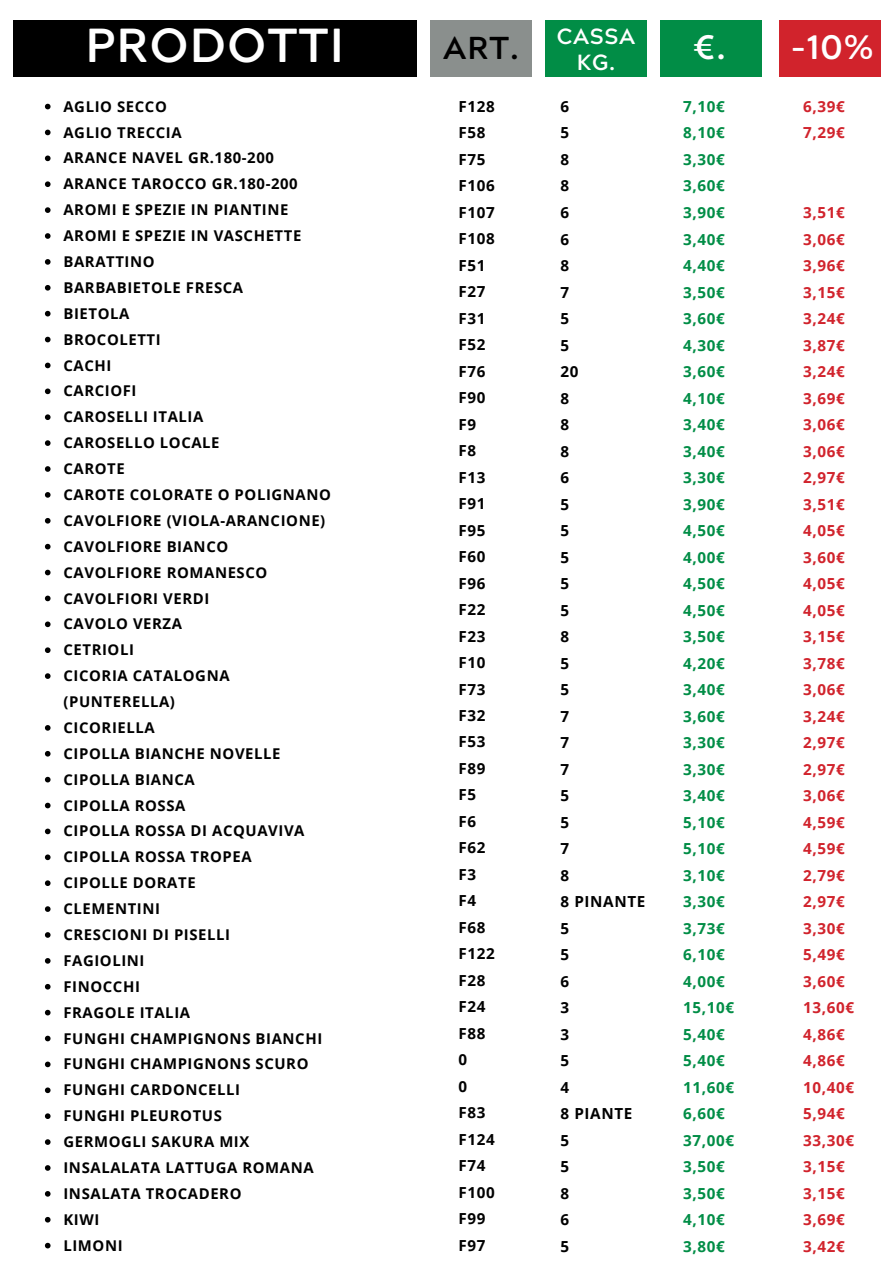
<style>
.page{position:relative;width:894px;height:1264px;background:#fff}
.page>*{position:absolute;margin:0;border:0;box-sizing:border-box;transform-origin:0 0}
.t1{font:700 47.7px "Acherus Grotesque";letter-spacing:.03em;color:#fff}
.t2{font:700 33.75px "Acherus Grotesque";color:#fff}
.t3{font:700 31.65px "Acherus Grotesque";color:#000}
.t4{font:700 21.9px/26.1px "Acherus Grotesque";letter-spacing:.03em;color:#fff;text-align:center}
.t5{font:700 15.3px/26.5px "Open Sans";letter-spacing:.04em;color:#018d46}
.t6{font:700 15.3px/26.5px "Open Sans";letter-spacing:.04em;color:#d1232c}
.t7{font:700 15.3px/26.5px "Open Sans";letter-spacing:.04em;color:#000}
.t8{font:700 15.15px/26.4px "Open Sans";letter-spacing:.04em;color:#000}
.t9{font:700 14.85px/25.8px "Open Sans";letter-spacing:.04em;color:#000}
</style>
<div class="page">
<div style="left:13px;top:21px;width:403px;height:56px;background:#000"></div>
<div style="left:430px;top:21px;width:101px;height:56px;background:#8a8f8d"></div>
<div style="left:545px;top:21px;width:102px;height:56px;background:#018d46"></div>
<div style="left:660px;top:21px;width:101px;height:56px;background:#018d46"></div>
<div style="left:778px;top:21px;width:102px;height:56px;background:#d1232c"></div>
<svg style="left:45px;top:104px;width:6px;height:5px"></svg>
<svg style="left:45px;top:130px;width:6px;height:5px"></svg>
<svg style="left:45px;top:155px;width:6px;height:6px"></svg>
<svg style="left:45px;top:181px;width:6px;height:6px"></svg>
<svg style="left:45px;top:207px;width:6px;height:6px"></svg>
<svg style="left:45px;top:233px;width:6px;height:6px"></svg>
<svg style="left:45px;top:259px;width:6px;height:6px"></svg>
<svg style="left:45px;top:285px;width:6px;height:5px"></svg>
<svg style="left:45px;top:311px;width:6px;height:5px"></svg>
<svg style="left:45px;top:337px;width:6px;height:5px"></svg>
<svg style="left:45px;top:362px;width:6px;height:6px"></svg>
<svg style="left:45px;top:388px;width:6px;height:6px"></svg>
<svg style="left:45px;top:414px;width:6px;height:6px"></svg>
<svg style="left:45px;top:440px;width:6px;height:6px"></svg>
<svg style="left:45px;top:466px;width:6px;height:6px"></svg>
<svg style="left:45px;top:492px;width:6px;height:5px"></svg>
<svg style="left:45px;top:518px;width:6px;height:5px"></svg>
<svg style="left:45px;top:544px;width:6px;height:5px"></svg>
<svg style="left:45px;top:569px;width:6px;height:6px"></svg>
<svg style="left:45px;top:595px;width:6px;height:6px"></svg>
<svg style="left:45px;top:621px;width:6px;height:6px"></svg>
<svg style="left:45px;top:647px;width:6px;height:6px"></svg>
<svg style="left:45px;top:673px;width:6px;height:6px"></svg>
<svg style="left:45px;top:725px;width:6px;height:5px"></svg>
<svg style="left:45px;top:751px;width:6px;height:5px"></svg>
<svg style="left:45px;top:776px;width:6px;height:6px"></svg>
<svg style="left:45px;top:802px;width:6px;height:6px"></svg>
<svg style="left:45px;top:828px;width:6px;height:6px"></svg>
<svg style="left:45px;top:854px;width:6px;height:6px"></svg>
<svg style="left:45px;top:880px;width:6px;height:6px"></svg>
<svg style="left:45px;top:906px;width:6px;height:5px"></svg>
<svg style="left:45px;top:932px;width:6px;height:5px"></svg>
<svg style="left:45px;top:958px;width:6px;height:5px"></svg>
<svg style="left:45px;top:984px;width:6px;height:5px"></svg>
<svg style="left:45px;top:1009px;width:6px;height:6px"></svg>
<svg style="left:45px;top:1035px;width:6px;height:6px"></svg>
<svg style="left:45px;top:1061px;width:6px;height:6px"></svg>
<svg style="left:45px;top:1087px;width:6px;height:6px"></svg>
<svg style="left:45px;top:1113px;width:6px;height:5px"></svg>
<svg style="left:45px;top:1139px;width:6px;height:5px"></svg>
<svg style="left:45px;top:1165px;width:6px;height:5px"></svg>
<svg style="left:45px;top:1191px;width:6px;height:5px"></svg>
<svg style="left:45px;top:1216px;width:6px;height:6px"></svg>
<svg style="left:45px;top:1242px;width:6px;height:6px"></svg>
<h1 class="t1" style="left:85px;top:26px;width:260px">PRODOTTI</h1>
<h2 class="t3" style="left:443px;top:35px;width:77px">ART.</h2>
<h3 class="t4" style="left:556px;top:26px;width:80px">CASSA<br>KG.</h3>
<p class="t2" style="left:693px;top:34px;width:33px">€.</p>
<h2 class="t2" style="left:790px;top:34px;width:83px">-10%</h2>
<p class="t9" style="left:63px;top:93px;width:105px">AGLIO SECCO</p>
<p class="t9" style="left:63px;top:119px;width:120px">AGLIO TRECCIA</p>
<p class="t9" style="left:63px;top:145px;width:212px">ARANCE NAVEL GR.180-200</p>
<p class="t9" style="left:63px;top:171px;width:236px">ARANCE TAROCCO GR.180-200</p>
<p class="t9" style="left:63px;top:196px;width:226px">AROMI E SPEZIE IN PIANTINE</p>
<p class="t9" style="left:63px;top:222px;width:239px">AROMI E SPEZIE IN VASCHETTE</p>
<p class="t9" style="left:63px;top:248px;width:93px">BARATTINO</p>
<p class="t9" style="left:63px;top:274px;width:181px">BARBABIETOLE FRESCA</p>
<p class="t9" style="left:63px;top:300px;width:67px">BIETOLA</p>
<p class="t9" style="left:63px;top:326px;width:99px">BROCOLETTI</p>
<p class="t9" style="left:63px;top:352px;width:49px">CACHI</p>
<p class="t9" style="left:63px;top:378px;width:75px">CARCIOFI</p>
<p class="t9" style="left:63px;top:403px;width:141px">CAROSELLI ITALIA</p>
<p class="t9" style="left:63px;top:429px;width:158px">CAROSELLO LOCALE</p>
<p class="t9" style="left:63px;top:455px;width:63px">CAROTE</p>
<p class="t9" style="left:63px;top:481px;width:269px">CAROTE COLORATE O POLIGNANO</p>
<p class="t9" style="left:63px;top:507px;width:263px">CAVOLFIORE (VIOLA-ARANCIONE)</p>
<p class="t9" style="left:63px;top:533px;width:166px">CAVOLFIORE BIANCO</p>
<p class="t9" style="left:63px;top:559px;width:205px">CAVOLFIORE ROMANESCO</p>
<p class="t9" style="left:63px;top:585px;width:147px">CAVOLFIORI VERDI</p>
<p class="t9" style="left:63px;top:610px;width:120px">CAVOLO VERZA</p>
<p class="t9" style="left:63px;top:636px;width:72px">CETRIOLI</p>
<p class="t9" style="left:63px;top:662px;width:168px">CICORIA CATALOGNA (PUNTERELLA)</p>
<p class="t9" style="left:63px;top:714px;width:93px">CICORIELLA</p>
<p class="t9" style="left:63px;top:740px;width:218px">CIPOLLA BIANCHE NOVELLE</p>
<p class="t9" style="left:63px;top:766px;width:133px">CIPOLLA BIANCA</p>
<p class="t9" style="left:63px;top:792px;width:123px">CIPOLLA ROSSA</p>
<p class="t9" style="left:63px;top:817px;width:242px">CIPOLLA ROSSA DI ACQUAVIVA</p>
<p class="t9" style="left:63px;top:843px;width:190px">CIPOLLA ROSSA TROPEA</p>
<p class="t9" style="left:63px;top:869px;width:134px">CIPOLLE DORATE</p>
<p class="t9" style="left:63px;top:895px;width:98px">CLEMENTINI</p>
<p class="t9" style="left:63px;top:921px;width:168px">CRESCIONI DI PISELLI</p>
<p class="t9" style="left:63px;top:947px;width:83px">FAGIOLINI</p>
<p class="t9" style="left:63px;top:973px;width:78px">FINOCCHI</p>
<p class="t9" style="left:63px;top:999px;width:128px">FRAGOLE ITALIA</p>
<p class="t9" style="left:63px;top:1024px;width:260px">FUNGHI CHAMPIGNONS BIANCHI</p>
<p class="t9" style="left:63px;top:1050px;width:246px">FUNGHI CHAMPIGNONS SCURO</p>
<p class="t9" style="left:63px;top:1076px;width:178px">FUNGHI CARDONCELLI</p>
<p class="t9" style="left:63px;top:1102px;width:160px">FUNGHI PLEUROTUS</p>
<p class="t9" style="left:63px;top:1128px;width:187px">GERMOGLI SAKURA MIX</p>
<p class="t9" style="left:63px;top:1154px;width:252px">INSALALATA LATTUGA ROMANA</p>
<p class="t9" style="left:63px;top:1180px;width:179px">INSALATA TROCADERO</p>
<p class="t9" style="left:63px;top:1206px;width:37px">KIWI</p>
<p class="t9" style="left:63px;top:1231px;width:61px">LIMONI</p>
<h5 class="t5" style="left:683px;top:93px;width:52px">7,10€<br>8,10€<br>3,30€<br>3,60€<br>3,90€<br>3,40€<br>4,40€<br>3,50€<br>3,60€<br>4,30€<br>3,60€<br>4,10€<br>3,40€<br>3,40€<br>3,30€<br>3,90€<br>4,50€<br>4,00€<br>4,50€<br>4,50€<br>3,50€<br>4,20€<br>3,40€<br>3,60€<br>3,30€<br>3,30€<br>3,40€<br>5,10€<br>5,10€<br>3,10€<br>3,30€<br>3,73€<br>6,10€<br>4,00€<br>15,10€<br>5,40€<br>5,40€<br>11,60€<br>6,60€<br>37,00€<br>3,50€<br>3,50€<br>4,10€</h5>
<p class="t5" style="left:683px;top:1232px;width:43px">3,80€</p>
<p class="t8" style="left:458px;top:93px;width:38px">F128<br>F58<br>F75<br>F106<br>F107<br>F108<br>F51<br>F27<br>F31<br>F52<br>F76<br>F90<br>F9<br>F8<br>F13<br>F91<br>F95<br>F60<br>F96<br>F22<br>F23<br>F10<br>F73<br>F32<br>F53<br>F89<br>F5<br>F6<br>F62<br>F3<br>F4<br>F68<br>F122<br>F28<br>F24<br>F88<br>0<br>0<br>F83<br>F124<br>F74<br>F100<br>F99<br>F97</p>
<h4 class="t7" style="left:560px;top:93px;width:86px">6<br>5<br>8<br>8<br>6<br>6<br>8<br>7<br>5<br>5<br>20<br>8<br>8<br>8<br>6<br>5<br>5<br>5<br>5<br>5<br>8<br>5<br>5<br>7<br>7<br>7<br>5<br>5<br>7<br>8<br>8 PINANTE<br>5<br>5<br>6<br>3<br>3<br>5<br>4<br>8 PIANTE<br>5<br>5<br>8<br>6</h4>
<h5 class="t6" style="left:802px;top:93px;width:43px">6,39€<br>7,29€</h5>
<h5 class="t6" style="left:802px;top:199px;width:52px">3,51€<br>3,06€<br>3,96€<br>3,15€<br>3,24€<br>3,87€<br>3,24€<br>3,69€<br>3,06€<br>3,06€<br>2,97€<br>3,51€<br>4,05€<br>3,60€<br>4,05€<br>4,05€<br>3,15€<br>3,78€<br>3,06€<br>3,24€<br>2,97€<br>2,97€<br>3,06€<br>4,59€<br>4,59€<br>2,79€<br>2,97€<br>3,30€<br>5,49€<br>3,60€<br>13,60€<br>4,86€<br>4,86€<br>10,40€<br>5,94€<br>33,30€<br>3,15€<br>3,15€<br>3,69€</h5>
<p class="t6" style="left:802px;top:1232px;width:43px">3,42€</p>
<p class="t7" style="left:560px;top:1232px;width:10px">5</p>
</div>
